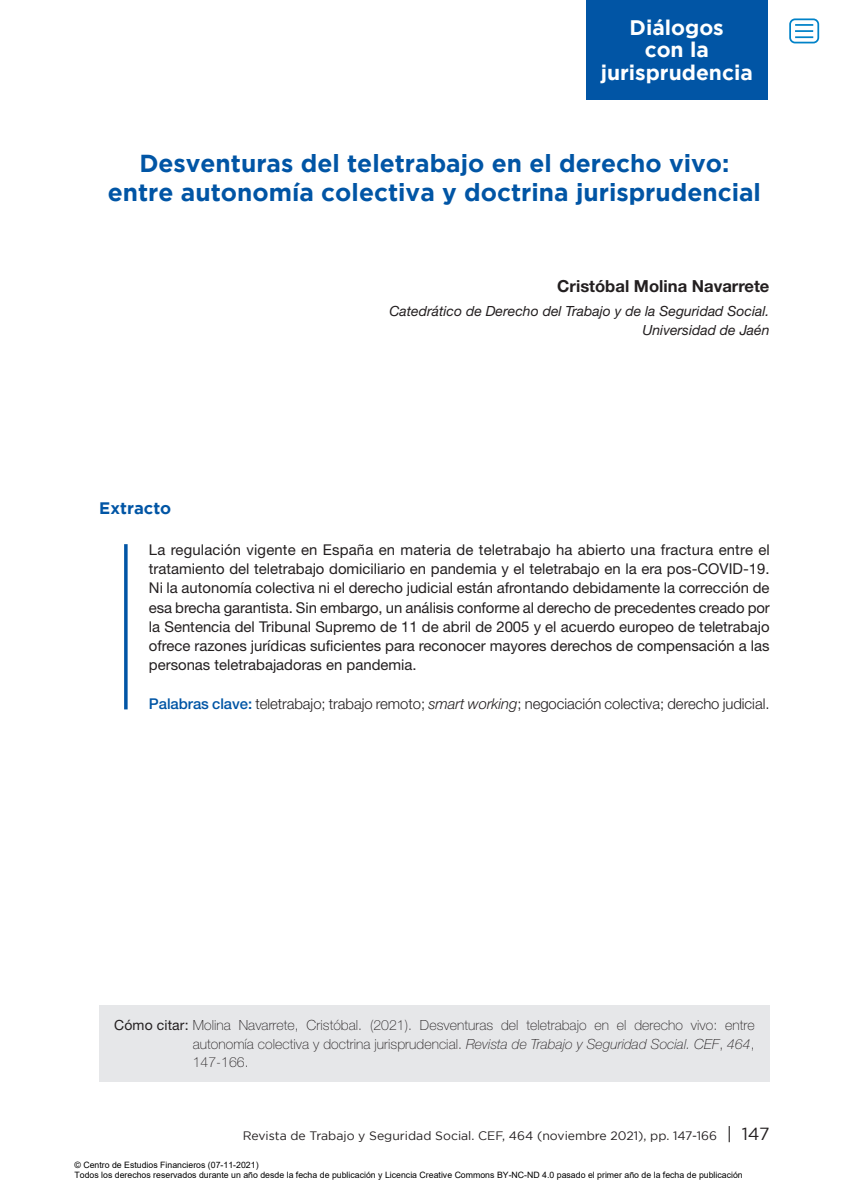
<style>
.page{position:relative;width:844px;height:1191px;background:#fff}
.page>*{position:absolute;margin:0;border:0;box-sizing:border-box;transform-origin:0 0}
.t1{font:700 24.5px/29.8px "Gotham";color:#0155a5;text-align:center}
.t2{font:700 21px/22.8px "Gotham";color:#fff;text-align:center}
.t3{font:700 16.62px "Helvetica Neue LT Std";color:#231f20}
.t4{font:700 16.62px "Gotham";color:#0155a5}
.t5{font:14.88px/19.2px "Helvetica Neue LT Std";color:#231f20;text-align:justify}
.t6{font:300 14.88px "Helvetica Neue LT Std";letter-spacing:-.005em;color:#231f20}
.t7{font:100 14px/18.4px "Helvetica Neue LT Std";letter-spacing:.005em;color:#231f20;text-align:justify}
.t8{font:italic 14px/19.2px "Helvetica Neue LT Std";color:#231f20;text-align:right}
.t9{font:12.25px "Gotham";color:#231f20}
.t10{font:8.75px/10.5px "Arial";color:#000}
.s1{font-weight:500;color:#0155a5}
.s2{font-style:italic}
.s3{font-weight:400}
.s4{font-size:17.5px}
</style>
<div class="page">
<svg style="left:124px;top:544px;width:4px;height:165px"></svg>
<div style="left:585px;top:0;width:182px;height:99px;background:#0155a5"></div>
<div style="left:99px;top:1005px;width:670px;height:76px;background:#e6e7e9"></div>
<div style="left:789px;top:18px;width:30px;height:25px;border:2px solid #0082c8;border-radius:5px"></div>
<svg style="left:795px;top:24px;width:18px;height:14px"></svg>
<h2 class="t2" style="left:600px;top:15px;width:154px">Diálogos<br>con la jurisprudencia</h2>
<h1 class="t1" style="left:108px;top:147px;width:654px">Desventuras del teletrabajo en el derecho vivo: entre autonomía colectiva y doctrina jurisprudencial</h1>
<p class="t3" style="left:557px;top:276px;width:214px">Cristóbal Molina Navarrete</p>
<p class="t8" style="left:389px;top:301px;width:381px">Catedrático de Derecho del Trabajo y de la Seguridad Social.<br>Universidad de Jaén</p>
<p class="t4" style="left:99px;top:499px;width:73px">Extracto</p>
<p class="t5" style="left:149px;top:539px;width:622px">La regulación vigente en España en materia de teletrabajo ha abierto una fractura entre el tratamiento del teletrabajo domiciliario en pandemia y el teletrabajo en la era pos-COVID-19.<br>Ni la autonomía colectiva ni el derecho judicial están afrontando debidamente la corrección de esa brecha garantista. Sin embargo, un análisis conforme al derecho de precedentes creado por la Sentencia del Tribunal Supremo de 11 de abril de 2005 y el acuerdo europeo de teletrabajo ofrece razones jurídicas suficientes para reconocer mayores derechos de compensación a las personas teletrabajadoras en pandemia.</p>
<p class="t6" style="left:149px;top:695px;width:622px"><span class="s1">Palabras clave:</span> teletrabajo; trabajo remoto; <span class="s2">smart working</span>; negociación colectiva; derecho judicial.</p>
<p class="t7" style="left:193px;top:1016px;width:563px;text-indent:-79px"><span class="s3">Cómo citar:</span> Molina Navarrete, Cristóbal. (2021). Desventuras del teletrabajo en el derecho vivo: entre autonomía colectiva y doctrina jurisprudencial. <span class="s2">Revista de Trabajo y Seguridad Social. CEF</span>, <span class="s2">464</span>, 147-166.</p>
<p class="t9" style="left:242px;top:1128px;width:528px">Revista de Trabajo y Seguridad Social. CEF, 464 (noviembre 2021), pp. 147-166 <span class="s4">| 147</span></p>
<p class="t10" style="left:74px;top:1159px;width:669px">© Centro de Estudios Financieros (07-11-2021)<br>Todos los derechos reservados durante un año desde la fecha de publicación y Licencia Creative Commons BY-NC-ND 4.0 pasado el primer año de la fecha de publicación</p>
</div>
